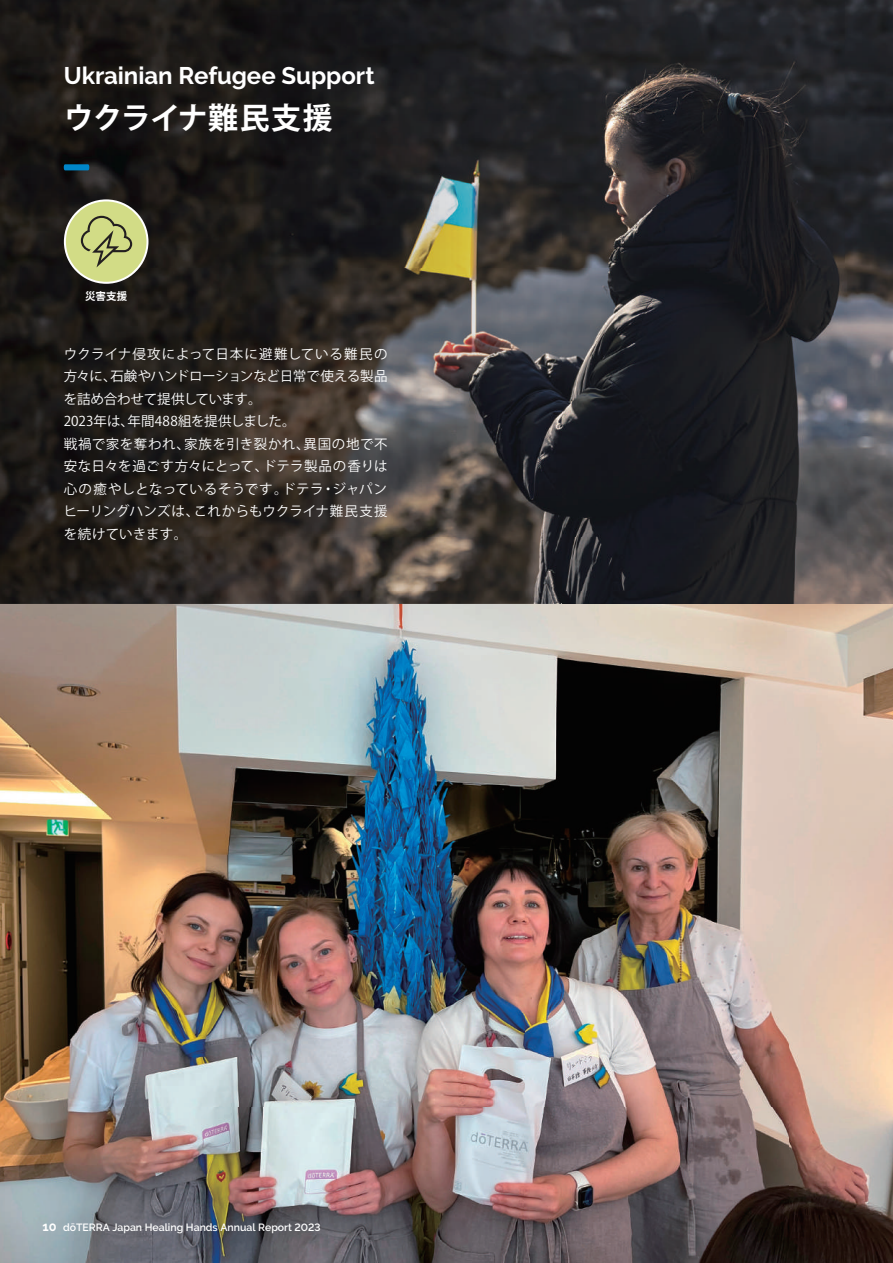
<style>
.page{position:relative;width:893px;height:1263px;background:#fff}
.page>*{position:absolute;margin:0;border:0;box-sizing:border-box;transform-origin:0 0}
.t1{font:700 30px "Koz Go Pro";letter-spacing:-.01em;color:#fff}
.t2{font:700 24px "Raleway";letter-spacing:-.005em;color:#fff}
.t3{font:13.5px/22.5px "Koz Go Pr 6 N";letter-spacing:.01em;color:#fff}
.t4{font:600 10.5px "Raleway";color:#fff}
.t5{font:700 10.5px "Koz Go Pro";color:#fff}
.s1{font-weight:700;font-size:12.75px}
</style>
<div class="page">
<img style="left:0;top:0;width:893px;height:1263px">
<img style="left:0;top:604px;width:561px;height:1px">
<svg style="left:64px;top:164px;width:25px;height:6px"></svg>
<svg style="left:64px;top:199px;width:84px;height:85px;background:#a2a86f"></svg>
<h2 class="t2" style="left:64px;top:62px;width:312px">Ukrainian Refugee Support</h2>
<h1 class="t1" style="left:64px;top:99px;width:271px">ウクライナ難民支援</h1>
<p class="t5" style="left:85px;top:289px;width:44px">災害支援</p>
<p class="t3" style="left:64px;top:343px;width:325px">ウクライナ侵攻によって日本に避難している難民の方々に、石鹸やハンドローションなど日常で使える製品を詰め合わせて提供しています。<br>2023年は、年間488組を提供しました。<br>戦禍で家を奪われ、家族を引き裂かれ、異国の地で不安な日々を過ごす方々にとって、ドテラ製品の香りは心の癒やしとなっているそうです。ドテラ・ジャパンヒーリングハンズは、これからもウクライナ難民支援を続けていきます。</p>
<p class="t4" style="left:43px;top:1221px;width:280px"><span class="s1">10</span> dōTERRA Japan Healing Hands Annual Report 2023</p>
</div>
